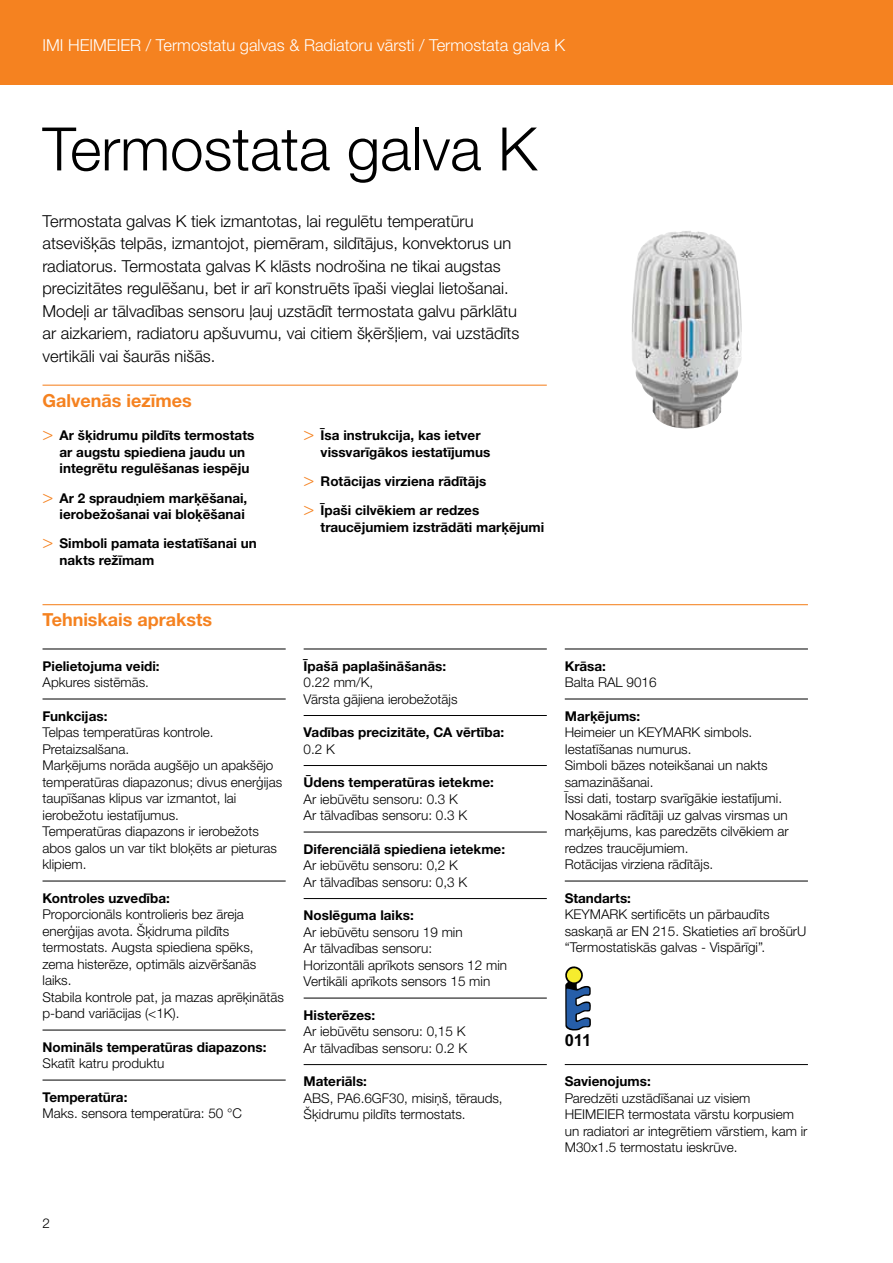
<style>
.page{position:relative;width:893px;height:1263px;background:#fff}
.page>*{position:absolute;margin:0;border:0;box-sizing:border-box;transform-origin:0 0}
.t1{font:300 60px "Helvetica Neue LTW1 G";color:#000}
.t2{font:700 18px "Helvetica Neue LTW1 G";color:#f58220}
.t3{font:300 16.5px/22.5px "Helvetica Neue LTW1 G";color:#000}
.t4{font:300 16.5px "Helvetica Neue LTW1 G";color:#fff}
.t5{font:700 16.5px "Arial";color:#000}
.t6{font:300 13.5px/16.5px "Helvetica Neue LTW1 G";color:#000}
.t7{font:700 13.5px/16.5px "Helvetica Neue LTW1 G";color:#000}
.s1{font-family:"Helvetica Neue LT Std";font-weight:300;font-size:18px;color:#f58220}
</style>
<div class="page">
<div style="left:0;top:0;width:893px;height:85px;background:#f58220"></div>
<hr style="left:43px;top:385px;width:504px;height:1px;background:#f58220">
<hr style="left:43px;top:604px;width:765px;height:1px;background:#f58220">
<hr style="left:43px;top:649px;width:243px;height:1px;background:#000">
<hr style="left:43px;top:699px;width:243px;height:1px;background:#000">
<hr style="left:43px;top:881px;width:243px;height:1px;background:#000">
<hr style="left:43px;top:1030px;width:243px;height:1px;background:#000">
<hr style="left:43px;top:1080px;width:243px;height:1px;background:#000">
<hr style="left:304px;top:649px;width:243px;height:1px;background:#000">
<hr style="left:304px;top:715px;width:243px;height:1px;background:#000">
<hr style="left:304px;top:765px;width:243px;height:1px;background:#000">
<hr style="left:304px;top:832px;width:243px;height:1px;background:#000">
<hr style="left:304px;top:898px;width:243px;height:1px;background:#000">
<hr style="left:304px;top:998px;width:243px;height:1px;background:#000">
<hr style="left:304px;top:1064px;width:243px;height:1px;background:#000">
<hr style="left:565px;top:649px;width:243px;height:1px;background:#000">
<hr style="left:565px;top:699px;width:243px;height:1px;background:#000">
<hr style="left:565px;top:881px;width:243px;height:1px;background:#000">
<hr style="left:565px;top:1064px;width:243px;height:1px;background:#000">
<img style="left:632px;top:231px;width:110px;height:198px">
<svg style="left:565px;top:966px;width:26px;height:65px"></svg>
<div style="left:567px;top:968px;width:14px;height:14px;background:#f6ec2e;border-radius:50%"></div>
<p class="t4" style="left:43px;top:35px;width:524px">IMI HEIMEIER / Termostatu galvas &amp; Radiatoru vārsti / Termostata galva K</p>
<h1 class="t1" style="left:43px;top:112px;width:496px">Termostata galva K</h1>
<p class="t3" style="left:43px;top:210px;width:478px">Termostata galvas K tiek izmantotas, lai regulētu temperatūru atsevišķās telpās, izmantojot, piemēram, sildītājus, konvektorus un radiatorus. Termostata galvas K klāsts nodrošina ne tikai augstas precizitātes regulēšanu, bet ir arī konstruēts īpaši vieglai lietošanai.<br>Modeļi ar tālvadības sensoru ļauj uzstādīt termostata galvu pārklātu ar aizkariem, radiatoru apšuvumu, vai citiem šķēršļiem, vai uzstādīts vertikāli vai šaurās nišās.</p>
<h2 class="t2" style="left:43px;top:389px;width:151px">Galvenās iezīmes</h2>
<p class="t7" style="left:60px;top:427px;width:196px;text-indent:-17px"><span class="s1">&gt;</span> Ar šķidrumu pildīts termostats ar augstu spiediena jaudu un integrētu regulēšanas iespēju</p>
<p class="t7" style="left:43px;top:490px;width:206px;text-align:right"><span class="s1">&gt;</span> Ar 2 spraudņiem marķēšanai, ierobežošanai vai bloķēšanai</p>
<p class="t7" style="left:60px;top:535px;width:199px;text-indent:-17px"><span class="s1">&gt;</span> Simboli pamata iestatīšanai un nakts režīmam</p>
<p class="t7" style="left:321px;top:427px;width:171px;text-indent:-17px"><span class="s1">&gt;</span> Īsa instrukcija, kas ietver vissvarīgākos iestatījumus</p>
<p class="t7" style="left:304px;top:467px;width:184px;line-height:29.2px"><span class="s1">&gt;</span> Rotācijas virziena rādītājs <span class="s1">&gt;</span> Īpaši cilvēkiem ar redzes</p>
<p class="t7" style="left:321px;top:519px;width:225px">traucējumiem izstrādāti marķējumi</p>
<h2 class="t2" style="left:43px;top:609px;width:171px">Tehniskais apraksts</h2>
<p class="t7" style="left:43px;top:657px;width:119px">Pielietojuma veidi:</p>
<p class="t6" style="left:43px;top:674px;width:108px">Apkures sistēmās.</p>
<p class="t7" style="left:43px;top:707px;width:66px">Funkcijas:</p>
<p class="t6" style="left:43px;top:724px;width:241px">Telpas temperatūras kontrole.<br>Pretaizsalšana.<br>Marķējums norāda augšējo un apakšējo temperatūras diapazonus; divus enerģijas taupīšanas klipus var izmantot, lai ierobežotu iestatījumus.<br>Temperatūras diapazons ir ierobežots abos galos un var tikt bloķēts ar pieturas klipiem.</p>
<p class="t7" style="left:43px;top:889px;width:129px">Kontroles uzvedība:</p>
<p class="t6" style="left:43px;top:906px;width:243px">Proporcionāls kontrolieris bez āreja enerģijas avota. Šķidruma pildīts termostats. Augsta spiediena spēks, zema histerēze, optimāls aizvēršanās laiks.<br>Stabila kontrole pat, ja mazas aprēķinātās p-band variācijas (&lt;1K).</p>
<p class="t7" style="left:43px;top:1038px;width:225px">Nomināls temperatūras diapazons:</p>
<p class="t6" style="left:43px;top:1055px;width:123px">Skatīt katru produktu</p>
<p class="t7" style="left:43px;top:1088px;width:86px">Temperatūra:</p>
<p class="t6" style="left:43px;top:1105px;width:201px">Maks. sensora temperatūra: 50 °C</p>
<p class="t7" style="left:304px;top:657px;width:144px">Īpašā paplašināšanās:</p>
<p class="t6" style="left:304px;top:674px;width:155px">0.22 mm/K,<br>Vārsta gājiena ierobežotājs</p>
<p class="t7" style="left:304px;top:724px;width:202px">Vadības precizitāte, CA vērtība:</p>
<p class="t6" style="left:304px;top:740px;width:33px">0.2 K</p>
<p class="t7" style="left:304px;top:774px;width:192px">Ūdens temperatūras ietekme:</p>
<p class="t6" style="left:304px;top:790px;width:165px">Ar iebūvētu sensoru: 0.3 K<br>Ar tālvadības sensoru: 0.3 K</p>
<p class="t7" style="left:304px;top:840px;width:203px">Diferenciālā spiediena ietekme:</p>
<p class="t6" style="left:304px;top:857px;width:165px">Ar iebūvētu sensoru: 0,2 K<br>Ar tālvadības sensoru: 0,3 K</p>
<p class="t7" style="left:304px;top:907px;width:112px">Noslēguma laiks:</p>
<p class="t6" style="left:304px;top:923px;width:205px">Ar iebūvētu sensoru 19 min<br>Ar tālvadības sensoru:<br>Horizontāli aprīkots sensors 12 min<br>Vertikāli aprīkots sensors 15 min</p>
<p class="t7" style="left:304px;top:1006px;width:73px">Histerēzes:</p>
<p class="t6" style="left:304px;top:1023px;width:165px">Ar iebūvētu sensoru: 0,15 K<br>Ar tālvadības sensoru: 0.2 K</p>
<p class="t7" style="left:304px;top:1073px;width:65px">Materiāls:</p>
<p class="t6" style="left:304px;top:1089px;width:201px">ABS, PA6.6GF30, misiņš, tērauds,<br>Šķidrumu pildīts termostats.</p>
<p class="t7" style="left:565px;top:657px;width:43px">Krāsa:</p>
<p class="t6" style="left:565px;top:674px;width:93px">Balta RAL 9016</p>
<p class="t7" style="left:565px;top:707px;width:77px">Marķējums:</p>
<p class="t6" style="left:565px;top:724px;width:225px">Heimeier un KEYMARK simbols.<br>Iestatīšanas numurus.<br>Simboli bāzes noteikšanai un nakts samazināšanai.<br>Īssi dati, tostarp svarīgākie iestatījumi.<br>Nosakāmi rādītāji uz galvas virsmas un marķējums, kas paredzēts cilvēkiem ar redzes traucējumiem.<br>Rotācijas virziena rādītājs.</p>
<p class="t7" style="left:565px;top:889px;width:68px">Standarts:</p>
<p class="t6" style="left:565px;top:906px;width:243px">KEYMARK sertificēts un pārbaudīts saskaņā ar EN 215. Skatieties arī brošūrU “Termostatiskās galvas - Vispārīgi”.</p>
<p class="t5" style="left:565px;top:1029px;width:28px">011</p>
<p class="t7" style="left:565px;top:1073px;width:88px">Savienojums:</p>
<p class="t6" style="left:565px;top:1089px;width:244px">Paredzēti uzstādīšanai uz visiem HEIMEIER termostata vārstu korpusiem un radiatori ar integrētiem vārstiem, kam ir M30x1.5 termostatu ieskrūve.</p>
<p class="t6" style="left:43px;top:1215px;width:9px">2</p>
</div>
